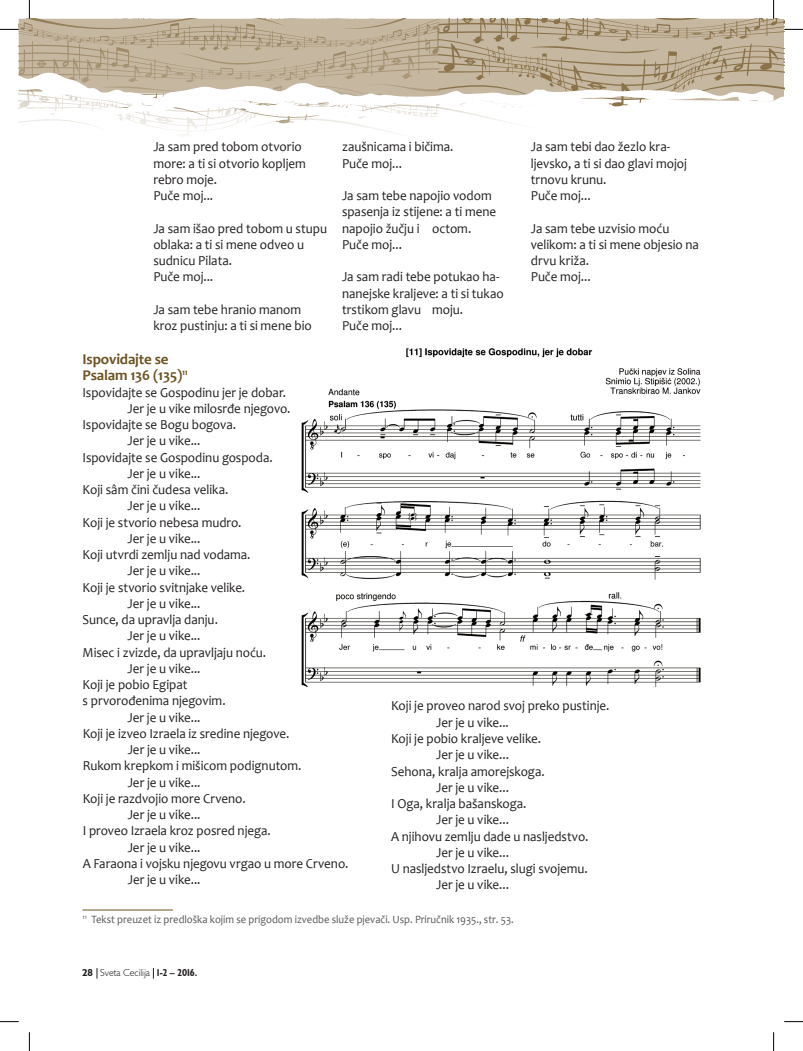
<style>
.page{position:relative;width:803px;height:1051px;background:#fff}
.page>*{position:absolute;margin:0;border:0;box-sizing:border-box;transform-origin:0 0}
.t1{font:700 15px/16.2px "Candara";letter-spacing:-.01em;color:#6b5220}
.t2{font:13.75px/16.2px "Candara";color:#231f20;scale:.95 1}
.t3{font:11.25px "Candara";color:#57585a;scale:.94 1}
.t4{font:300 10px "Humanist 521 BT";color:#231f20}
.s1{font-weight:700}
.s2{font-weight:700;font-stretch:condensed}
</style>
<div class="page">
<img style="left:301px;top:348px;width:400px;height:339px">
<hr style="left:83px;top:910px;width:90px;height:1px;background:#6b5220">
<svg style="left:19px;top:120px;width:495px;height:15px"></svg>
<svg style="left:0;top:1021px;width:19px;height:1px"></svg>
<svg style="left:784px;top:1021px;width:19px;height:1px"></svg>
<svg style="left:29px;top:1032px;width:1px;height:19px"></svg>
<svg style="left:0;top:0;width:803px;height:120px"></svg>
<svg style="left:773px;top:1032px;width:1px;height:19px"></svg>
<p class="t2" style="left:153px;top:139px;width:162px">Ja sam pred tobom otvorio more: a ti si otvorio kopljem rebro moje.<br>Puče moj...</p>
<p class="t2" style="left:153px;top:220px;width:184px">Ja sam išao pred tobom u stupu oblaka: a ti si mene odveo u sudnicu Pilata.<br>Puče moj...</p>
<p class="t2" style="left:153px;top:301px;width:168px">Ja sam tebe hranio manom kroz pustinju: a ti si mene bio</p>
<p class="t2" style="left:342px;top:139px;width:119px">zaušnicama i bičima.<br>Puče moj...</p>
<p class="t2" style="left:342px;top:187px;width:164px">Ja sam tebe napojio vodom spasenja iz stijene: a ti mene napojio žučju i octom.<br>Puče moj...</p>
<p class="t2" style="left:342px;top:269px;width:172px">Ja sam radi tebe potukao ha&shy;nanejske kraljeve: a ti si tukao trstikom glavu moju.<br>Puče moj...</p>
<p class="t2" style="left:531px;top:139px;width:166px">Ja sam tebi dao žezlo kra&shy;ljevsko, a ti si dao glavi mojoj trnovu krunu.<br>Puče moj...</p>
<p class="t2" style="left:531px;top:220px;width:179px">Ja sam tebe uzvisio moću velikom: a ti si mene objesio na drvu križa.<br>Puče moj...</p>
<p class="t1" style="left:83px;top:351px;width:107px">Ispovidajte se<br>Psalam 136 (135)<sup>11</sup></p>
<p class="t2" style="left:83px;top:384px;width:216px">Ispovidajte se Gospodinu jer je dobar.</p>
<p class="t2" style="left:128px;top:400px;width:173px">Jer je u vike milosrđe njegovo.</p>
<p class="t2" style="left:83px;top:416px;width:163px">Ispovidajte se Bogu bogova.</p>
<p class="t2" style="left:128px;top:433px;width:78px">Jer je u vike...</p>
<p class="t2" style="left:83px;top:449px;width:202px">Ispovidajte se Gospodinu gospoda.</p>
<p class="t2" style="left:128px;top:465px;width:78px">Jer je u vike...</p>
<p class="t2" style="left:83px;top:481px;width:155px">Koji sâm čini čudesa velika.</p>
<p class="t2" style="left:128px;top:498px;width:78px">Jer je u vike...</p>
<p class="t2" style="left:83px;top:514px;width:169px">Koji je stvorio nebesa mudro.</p>
<p class="t2" style="left:128px;top:530px;width:78px">Jer je u vike...</p>
<p class="t2" style="left:83px;top:546px;width:178px">Koji utvrdi zemlju nad vodama.</p>
<p class="t2" style="left:128px;top:563px;width:78px">Jer je u vike...</p>
<p class="t2" style="left:83px;top:579px;width:173px">Koji je stvorio svitnjake velike.</p>
<p class="t2" style="left:128px;top:595px;width:78px">Jer je u vike...</p>
<p class="t2" style="left:83px;top:611px;width:144px">Sunce, da upravlja danju.</p>
<p class="t2" style="left:128px;top:628px;width:78px">Jer je u vike...</p>
<p class="t2" style="left:83px;top:644px;width:195px">Misec i zvizde, da upravljaju noću.</p>
<p class="t2" style="left:128px;top:660px;width:78px">Jer je u vike...</p>
<p class="t2" style="left:83px;top:676px;width:112px">Koji je pobio Egipat</p>
<p class="t2" style="left:83px;top:693px;width:152px">s prvorođenima njegovim.</p>
<p class="t2" style="left:128px;top:709px;width:78px">Jer je u vike...</p>
<p class="t2" style="left:83px;top:725px;width:219px">Koji je izveo Izraela iz sredine njegove.</p>
<p class="t2" style="left:128px;top:741px;width:78px">Jer je u vike...</p>
<p class="t2" style="left:83px;top:758px;width:232px">Rukom krepkom i mišicom podignutom.</p>
<p class="t2" style="left:128px;top:774px;width:78px">Jer je u vike...</p>
<p class="t2" style="left:83px;top:790px;width:173px">Koji je razdvojio more Crveno.</p>
<p class="t2" style="left:128px;top:806px;width:78px">Jer je u vike...</p>
<p class="t2" style="left:83px;top:823px;width:200px">I proveo Izraela kroz posred njega.</p>
<p class="t2" style="left:128px;top:839px;width:78px">Jer je u vike...</p>
<p class="t2" style="left:83px;top:855px;width:281px">A Faraona i vojsku njegovu vrgao u more Crveno.</p>
<p class="t2" style="left:128px;top:871px;width:78px">Jer je u vike...</p>
<p class="t2" style="left:391px;top:698px;width:231px">Koji je proveo narod svoj preko pustinje.</p>
<p class="t2" style="left:436px;top:714px;width:78px">Jer je u vike...</p>
<p class="t2" style="left:391px;top:730px;width:159px">Koji je pobio kraljeve velike.</p>
<p class="t2" style="left:436px;top:746px;width:78px">Jer je u vike...</p>
<p class="t2" style="left:391px;top:763px;width:163px">Sehona, kralja amorejskoga.</p>
<p class="t2" style="left:436px;top:779px;width:78px">Jer je u vike...</p>
<p class="t2" style="left:391px;top:795px;width:144px">I Oga, kralja bašanskoga.</p>
<p class="t2" style="left:436px;top:811px;width:78px">Jer je u vike...</p>
<p class="t2" style="left:391px;top:828px;width:209px">A njihovu zemlju dade u nasljedstvo.</p>
<p class="t2" style="left:436px;top:844px;width:78px">Jer je u vike...</p>
<p class="t2" style="left:391px;top:860px;width:209px">U nasljedstvo Izraelu, slugi svojemu.</p>
<p class="t2" style="left:436px;top:876px;width:78px">Jer je u vike...</p>
<p class="t3" style="left:83px;top:912px;width:460px"><sup>11</sup> Tekst preuzet iz predloška kojim se prigodom izvedbe služe pjevači. Usp. Priručnik 1935., str. 53.</p>
<p class="t4" style="left:82px;top:966px;width:117px"><span class="s1">28</span> Sveta Cecilija <span class="s2">1-2 – 2016.</span></p>
</div>
